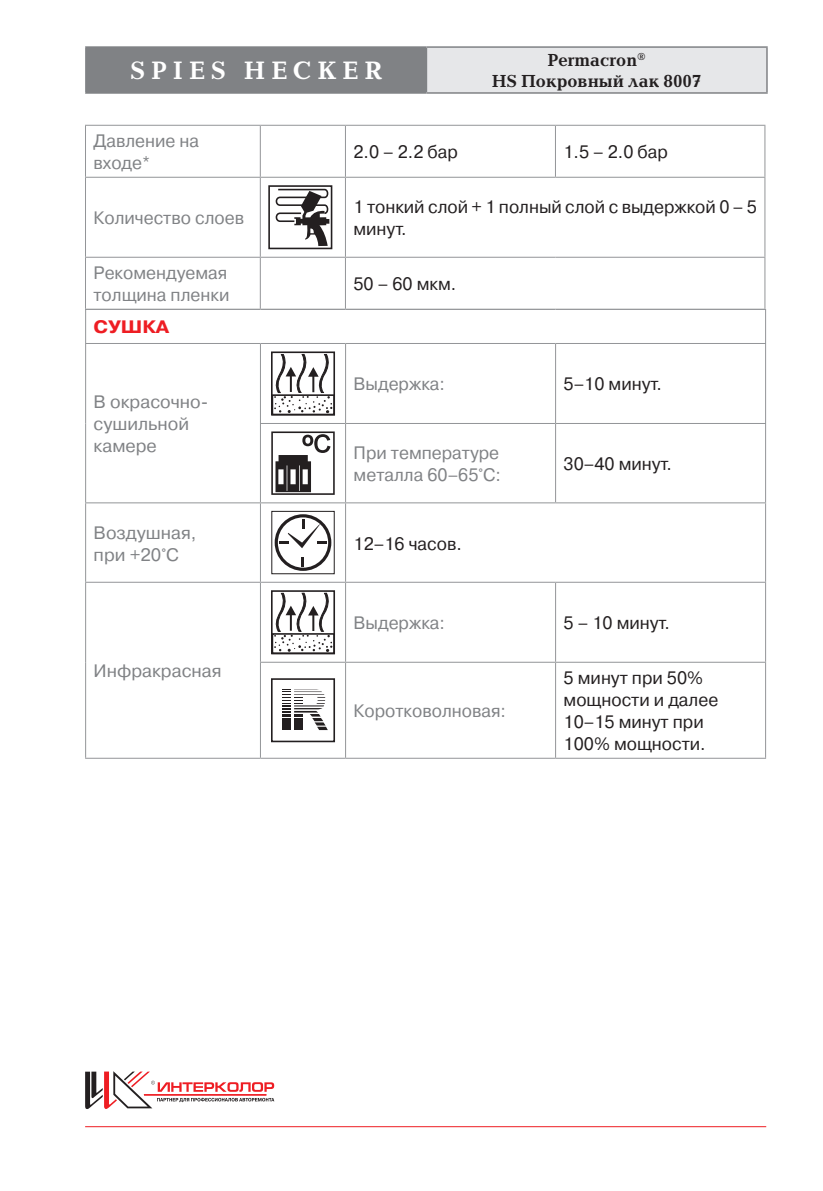
<style>
.page{position:relative;width:823px;height:1191px;background:#fff}
.page>*{position:absolute;margin:0;border:0;box-sizing:border-box;transform-origin:0 0}
.t1{font:700 26px "Baltica C";color:#fff}
.t2{font:18px/22px "Pragmatica C";color:#808285}
.t3{font:18px/22px "Pragmatica C";color:#231f20}
.t4{font:700 18px/21.6px "Baltica C";color:#231f20;text-align:center}
.t5{font:700 18px "Pragmatica C";color:#ee1d23;scale:1.1 1}
</style>
<div class="page">
<hr style="left:85px;top:1126px;width:680px;height:1px;background:#ee1d23">
<svg style="left:85px;top:1071px;width:189px;height:38px"></svg>
<div style="left:86px;top:47px;width:340px;height:46px;background:#808285"></div>
<div style="left:426px;top:47px;width:340px;height:46px;background:#e6e7e9"></div>
<hr style="left:85px;top:48px;width:2px;height:44px;background:#808285">
<hr style="left:85px;top:46px;width:341px;height:2px;background:#808285">
<hr style="left:85px;top:92px;width:341px;height:2px;background:#808285">
<hr style="left:425px;top:48px;width:2px;height:44px;background:#808285">
<hr style="left:426px;top:46px;width:341px;height:2px;background:#808285">
<hr style="left:765px;top:48px;width:2px;height:44px;background:#808285">
<hr style="left:426px;top:92px;width:341px;height:2px;background:#808285">
<svg style="left:86px;top:126px;width:678px;height:183px"></svg>
<hr style="left:85px;top:125px;width:175px;height:1px;background:#939598">
<hr style="left:85px;top:126px;width:1px;height:51px;background:#939598">
<hr style="left:260px;top:125px;width:85px;height:1px;background:#939598">
<hr style="left:260px;top:126px;width:1px;height:51px;background:#939598">
<hr style="left:345px;top:125px;width:210px;height:1px;background:#939598">
<hr style="left:345px;top:126px;width:1px;height:51px;background:#939598">
<hr style="left:555px;top:125px;width:210px;height:1px;background:#939598">
<hr style="left:554px;top:126px;width:1px;height:51px;background:#939598">
<hr style="left:764px;top:126px;width:1px;height:51px;background:#939598">
<hr style="left:85px;top:177px;width:175px;height:1px;background:#939598">
<hr style="left:85px;top:178px;width:1px;height:79px;background:#939598">
<hr style="left:260px;top:177px;width:85px;height:1px;background:#939598">
<hr style="left:260px;top:178px;width:1px;height:79px;background:#939598">
<hr style="left:345px;top:177px;width:210px;height:1px;background:#939598">
<hr style="left:345px;top:178px;width:1px;height:79px;background:#939598">
<hr style="left:555px;top:177px;width:210px;height:1px;background:#939598">
<hr style="left:764px;top:178px;width:1px;height:79px;background:#939598">
<hr style="left:85px;top:257px;width:175px;height:1px;background:#939598">
<hr style="left:85px;top:258px;width:1px;height:51px;background:#939598">
<hr style="left:260px;top:257px;width:85px;height:1px;background:#939598">
<hr style="left:260px;top:258px;width:1px;height:51px;background:#939598">
<hr style="left:345px;top:257px;width:210px;height:1px;background:#939598">
<hr style="left:345px;top:258px;width:1px;height:51px;background:#939598">
<hr style="left:555px;top:257px;width:210px;height:1px;background:#939598">
<hr style="left:764px;top:258px;width:1px;height:51px;background:#939598">
<div style="left:268px;top:185px;width:64px;height:64px;border:2px solid #231f20"></div>
<svg style="left:273px;top:188px;width:57px;height:58px"></svg>
<hr style="left:85px;top:309px;width:175px;height:1px;background:#939598">
<hr style="left:85px;top:310px;width:1px;height:33px;background:#939598">
<hr style="left:260px;top:309px;width:85px;height:1px;background:#939598">
<hr style="left:345px;top:309px;width:210px;height:1px;background:#939598">
<hr style="left:555px;top:309px;width:210px;height:1px;background:#939598">
<hr style="left:764px;top:310px;width:1px;height:33px;background:#939598">
<hr style="left:85px;top:757px;width:175px;height:1px;background:#939598">
<hr style="left:260px;top:757px;width:85px;height:1px;background:#939598">
<hr style="left:345px;top:757px;width:210px;height:1px;background:#939598">
<hr style="left:555px;top:757px;width:210px;height:1px;background:#939598">
<hr style="left:85px;top:343px;width:175px;height:1px;background:#939598">
<hr style="left:85px;top:344px;width:1px;height:79px;background:#939598">
<hr style="left:85px;top:423px;width:1px;height:79px;background:#939598">
<hr style="left:260px;top:343px;width:85px;height:1px;background:#939598">
<hr style="left:260px;top:344px;width:1px;height:79px;background:#939598">
<hr style="left:345px;top:343px;width:210px;height:1px;background:#939598">
<hr style="left:345px;top:344px;width:1px;height:79px;background:#939598">
<hr style="left:555px;top:343px;width:210px;height:1px;background:#939598">
<hr style="left:554px;top:344px;width:1px;height:79px;background:#939598">
<hr style="left:764px;top:344px;width:1px;height:79px;background:#939598">
<hr style="left:260px;top:423px;width:85px;height:1px;background:#939598">
<hr style="left:260px;top:424px;width:1px;height:78px;background:#939598">
<hr style="left:345px;top:423px;width:210px;height:1px;background:#939598">
<hr style="left:345px;top:424px;width:1px;height:78px;background:#939598">
<hr style="left:555px;top:423px;width:210px;height:1px;background:#939598">
<hr style="left:554px;top:424px;width:1px;height:78px;background:#939598">
<hr style="left:764px;top:424px;width:1px;height:78px;background:#939598">
<hr style="left:85px;top:502px;width:175px;height:1px;background:#939598">
<hr style="left:85px;top:503px;width:1px;height:79px;background:#939598">
<hr style="left:260px;top:502px;width:85px;height:1px;background:#939598">
<hr style="left:260px;top:503px;width:1px;height:79px;background:#939598">
<hr style="left:345px;top:502px;width:210px;height:1px;background:#939598">
<hr style="left:345px;top:503px;width:1px;height:79px;background:#939598">
<hr style="left:555px;top:502px;width:210px;height:1px;background:#939598">
<hr style="left:764px;top:503px;width:1px;height:79px;background:#939598">
<hr style="left:85px;top:582px;width:175px;height:1px;background:#939598">
<hr style="left:85px;top:583px;width:1px;height:79px;background:#939598">
<hr style="left:260px;top:582px;width:85px;height:1px;background:#939598">
<hr style="left:260px;top:583px;width:1px;height:79px;background:#939598">
<hr style="left:345px;top:582px;width:210px;height:1px;background:#939598">
<hr style="left:345px;top:583px;width:1px;height:79px;background:#939598">
<hr style="left:555px;top:582px;width:210px;height:1px;background:#939598">
<hr style="left:554px;top:583px;width:1px;height:79px;background:#939598">
<hr style="left:764px;top:583px;width:1px;height:79px;background:#939598">
<hr style="left:85px;top:662px;width:1px;height:95px;background:#939598">
<hr style="left:260px;top:662px;width:85px;height:1px;background:#939598">
<hr style="left:260px;top:663px;width:1px;height:94px;background:#939598">
<hr style="left:345px;top:662px;width:210px;height:1px;background:#939598">
<hr style="left:345px;top:663px;width:1px;height:94px;background:#939598">
<hr style="left:555px;top:662px;width:210px;height:1px;background:#939598">
<hr style="left:554px;top:663px;width:1px;height:94px;background:#939598">
<hr style="left:764px;top:663px;width:1px;height:94px;background:#939598">
<div style="left:271px;top:351px;width:64px;height:64px;border:2px solid #231f20"></div>
<div style="left:271px;top:394px;width:64px;height:21px;border:2px solid #231f20"></div>
<svg style="left:274px;top:354px;width:58px;height:59px"></svg>
<svg style="left:271px;top:431px;width:63px;height:64px"></svg>
<div style="left:271px;top:511px;width:63px;height:63px;border:1px solid #231f20"></div>
<div style="left:274px;top:514px;width:57px;height:57px;border:3px solid #231f20;border-radius:50%"></div>
<svg style="left:301px;top:557px;width:3px;height:9px"></svg>
<svg style="left:279px;top:519px;width:47px;height:29px"></svg>
<div style="left:271px;top:590px;width:64px;height:64px;border:2px solid #231f20"></div>
<div style="left:271px;top:633px;width:64px;height:21px;border:2px solid #231f20"></div>
<svg style="left:274px;top:593px;width:58px;height:59px"></svg>
<div style="left:271px;top:678px;width:64px;height:64px;border:2px solid #231f20"></div>
<svg style="left:282px;top:689px;width:45px;height:41px"></svg>
<h1 class="t1" style="left:130px;top:57px;width:253px">S P I E S H E C K E R</h1>
<p class="t4" style="left:491px;top:50px;width:211px">Permacron<sup>®<br></sup>HS Покровный лак 8007</p>
<p class="t2" style="left:93px;top:130px;width:107px">Давление на входе*</p>
<p class="t3" style="left:353px;top:141px;width:106px">2.0 – 2.2 бар</p>
<p class="t3" style="left:563px;top:141px;width:106px">1.5 – 2.0 бар</p>
<p class="t2" style="left:93px;top:207px;width:152px">Количество слоев</p>
<p class="t3" style="left:353px;top:196px;width:404px">1 тонкий слой + 1 полный слой с выдержкой 0 – 5 минут.</p>
<p class="t2" style="left:93px;top:262px;width:137px">Рекомендуемая толщина пленки</p>
<p class="t3" style="left:353px;top:273px;width:104px">50 – 60 мкм.</p>
<p class="t5" style="left:94px;top:317px;width:70px">СУШКА</p>
<p class="t2" style="left:94px;top:391px;width:116px">В окрасочно&shy;сушильной камере</p>
<p class="t2" style="left:353px;top:373px;width:93px">Выдержка:</p>
<p class="t3" style="left:563px;top:373px;width:100px">5–10 минут.</p>
<p class="t2" style="left:353px;top:442px;width:149px">При температуре металла 60–65°C:</p>
<p class="t3" style="left:563px;top:453px;width:110px">30–40 минут.</p>
<p class="t2" style="left:94px;top:521px;width:104px">Воздушная, при +20°C</p>
<p class="t3" style="left:353px;top:532px;width:110px">12–16 часов.</p>
<p class="t2" style="left:94px;top:660px;width:129px">Инфракрасная</p>
<p class="t2" style="left:353px;top:612px;width:93px">Выдержка:</p>
<p class="t3" style="left:563px;top:612px;width:108px">5 – 10 минут.</p>
<p class="t2" style="left:353px;top:700px;width:154px">Коротковолновая:</p>
<p class="t3" style="left:563px;top:667px;width:156px">5 минут при 50% мощности и далее<br>10–15 минут при<br>100% мощности.</p>
</div>
